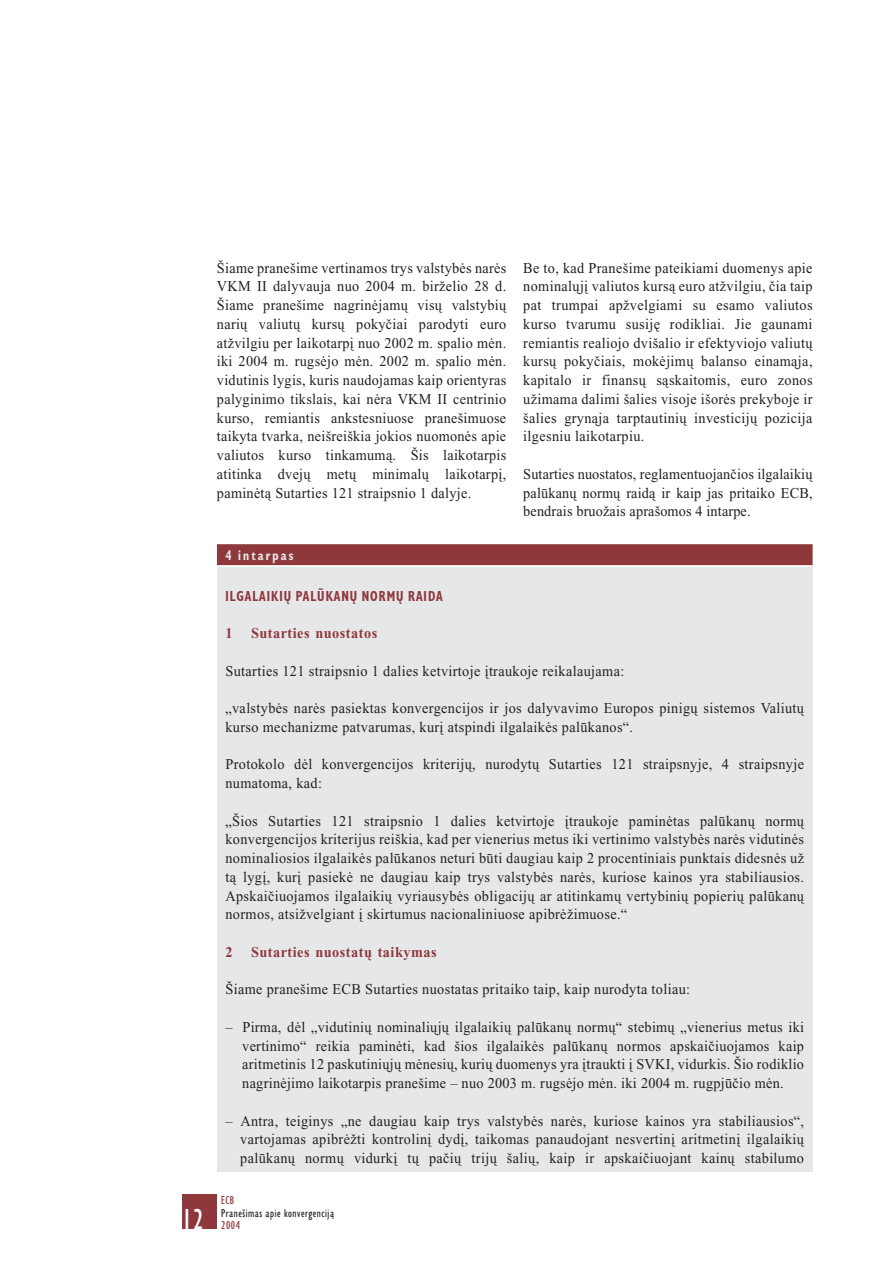
<style>
.page{position:relative;width:893px;height:1263px;background:#fff}
.page>*{position:absolute;margin:0;border:0;box-sizing:border-box;transform-origin:0 0}
.t1{font:condensed 30px "Gill Sans";color:#fff;scale:.95 1}
.t2{font:15px/18.8px "Times New Roman CE";letter-spacing:.025em;color:#231f20;text-align:justify;scale:.95 1}
.t3{font:700 15px "Times New Roman CE";letter-spacing:.035em;color:#8f383c;scale:.95 1}
.t4{font:15px "Chantilly Cd CE Bold";letter-spacing:.07em;color:#8f383c;scale:.9 1}
.t5{font:14.25px "Chantilly Cd CE Bold";letter-spacing:.165em;color:#e6e7e9;scale:.9 1}
.t6{font:12px "Chantilly Cd Baltic Regular";letter-spacing:.045em;color:#231f20}
.t7{font:12px "Chantilly Cd Baltic Regular";letter-spacing:.045em;color:#8f383c}
</style>
<div class="page">
<div style="left:183px;top:1195px;width:34px;height:34px;background:#8f383c"></div>
<div style="left:217px;top:544px;width:595px;height:627px;background:#e6e7e9"></div>
<div style="left:217px;top:544px;width:595px;height:22px;background:#8f383c"></div>
<hr style="left:217px;top:565px;width:595px;height:2px;background:#fff">
<h1 class="t1" style="left:182px;top:1209px;width:24px">12</h1>
<p class="t2" style="left:217px;top:260px;width:306px">Šiame pranešime vertinamos trys valstybės narės VKM II dalyvauja nuo 2004 m. birželio 28 d.<br>Šiame pranešime nagrinėjamų visų valstybių narių valiutų kursų pokyčiai parodyti euro atžvilgiu per laikotarpį nuo 2002 m. spalio mėn. iki 2004 m. rugsėjo mėn. 2002 m. spalio mėn. vidutinis lygis, kuris naudojamas kaip orientyras palyginimo tikslais, kai nėra VKM II centrinio kurso, remiantis ankstesniuose pranešimuose taikyta tvarka, neišreiškia jokios nuomonės apie valiutos kurso tinkamumą. Šis laikotarpis atitinka dvejų metų minimalų laikotarpį, paminėtą Sutarties 121 straipsnio 1 dalyje.</p>
<p class="t2" style="left:523px;top:260px;width:306px">Be to, kad Pranešime pateikiami duomenys apie nominalųjį valiutos kursą euro atžvilgiu, čia taip pat trumpai apžvelgiami su esamo valiutos kurso tvarumu susiję rodikliai. Jie gaunami remiantis realiojo dvišalio ir efektyviojo valiutų kursų pokyčiais, mokėjimų balanso einamąja, kapitalo ir finansų sąskaitomis, euro zonos užimama dalimi šalies visoje išorės prekyboje ir šalies grynąja tarptautinių investicijų pozicija ilgesniu laikotarpiu.</p>
<p class="t2" style="left:523px;top:466px;width:306px">Sutarties nuostatos, reglamentuojančios ilgalaikių palūkanų normų raidą ir kaip jas pritaiko ECB, bendrais bruožais aprašomos 4 intarpe.</p>
<p class="t5" style="left:225px;top:550px;width:77px">4 intarpas</p>
<p class="t4" style="left:225px;top:591px;width:243px">ILGALAIKIŲ PALŪKANŲ NORMŲ RAIDA</p>
<p class="t3" style="left:225px;top:627px;width:161px">1 Sutarties nuostatos</p>
<p class="t2" style="left:225px;top:663px;width:421px">Sutarties 121 straipsnio 1 dalies ketvirtoje įtraukoje reikalaujama:</p>
<p class="t2" style="left:225px;top:700px;width:610px">„valstybės narės pasiektas konvergencijos ir jos dalyvavimo Europos pinigų sistemos Valiutų kurso mechanizme patvarumas, kurį atspindi ilgalaikės palūkanos“.</p>
<p class="t2" style="left:225px;top:756px;width:610px">Protokolo dėl konvergencijos kriterijų, nurodytų Sutarties 121 straipsnyje, 4 straipsnyje numatoma, kad:</p>
<p class="t2" style="left:225px;top:813px;width:610px">„Šios Sutarties 121 straipsnio 1 dalies ketvirtoje įtraukoje paminėtas palūkanų normų konvergencijos kriterijus reiškia, kad per vienerius metus iki vertinimo valstybės narės vidutinės nominaliosios ilgalaikės palūkanos neturi būti daugiau kaip 2 procentiniais punktais didesnės už tą lygį, kurį pasiekė ne daugiau kaip trys valstybės narės, kuriose kainos yra stabiliausios.<br>Apskaičiuojamos ilgalaikių vyriausybės obligacijų ar atitinkamų vertybinių popierių palūkanų normos, atsižvelgiant į skirtumus nacionaliniuose apibrėžimuose.“</p>
<p class="t3" style="left:225px;top:946px;width:224px">2 Sutarties nuostatų taikymas</p>
<p class="t2" style="left:225px;top:981px;width:490px">Šiame pranešime ECB Sutarties nuostatas pritaiko taip, kaip nurodyta toliau:</p>
<p class="t2" style="left:242px;top:1019px;width:593px;text-indent:-17px">– Pirma, dėl „vidutinių nominaliųjų ilgalaikių palūkanų normų“ stebimų „vienerius metus iki vertinimo“ reikia paminėti, kad šios ilgalaikės palūkanų normos apskaičiuojamos kaip aritmetinis 12 paskutiniųjų mėnesių, kurių duomenys yra įtraukti į SVKI, vidurkis. Šio rodiklio nagrinėjimo laikotarpis pranešime – nuo 2003 m. rugsėjo mėn. iki 2004 m. rugpjūčio mėn.</p>
<p class="t2" style="left:240px;top:1113px;width:595px;text-indent:-15px">– Antra, teiginys „ne daugiau kaip trys valstybės narės, kuriose kainos yra stabiliausios“, vartojamas apibrėžti kontrolinį dydį, taikomas panaudojant nesvertinį aritmetinį ilgalaikių palūkanų normų vidurkį tų pačių trijų šalių, kaip ir apskaičiuojant kainų stabilumo</p>
<p class="t7" style="left:221px;top:1195px;width:14px">ECB</p>
<p class="t6" style="left:221px;top:1208px;width:114px">Pranešimas apie konvergenciją</p>
<p class="t7" style="left:221px;top:1221px;width:20px">2004</p>
</div>
